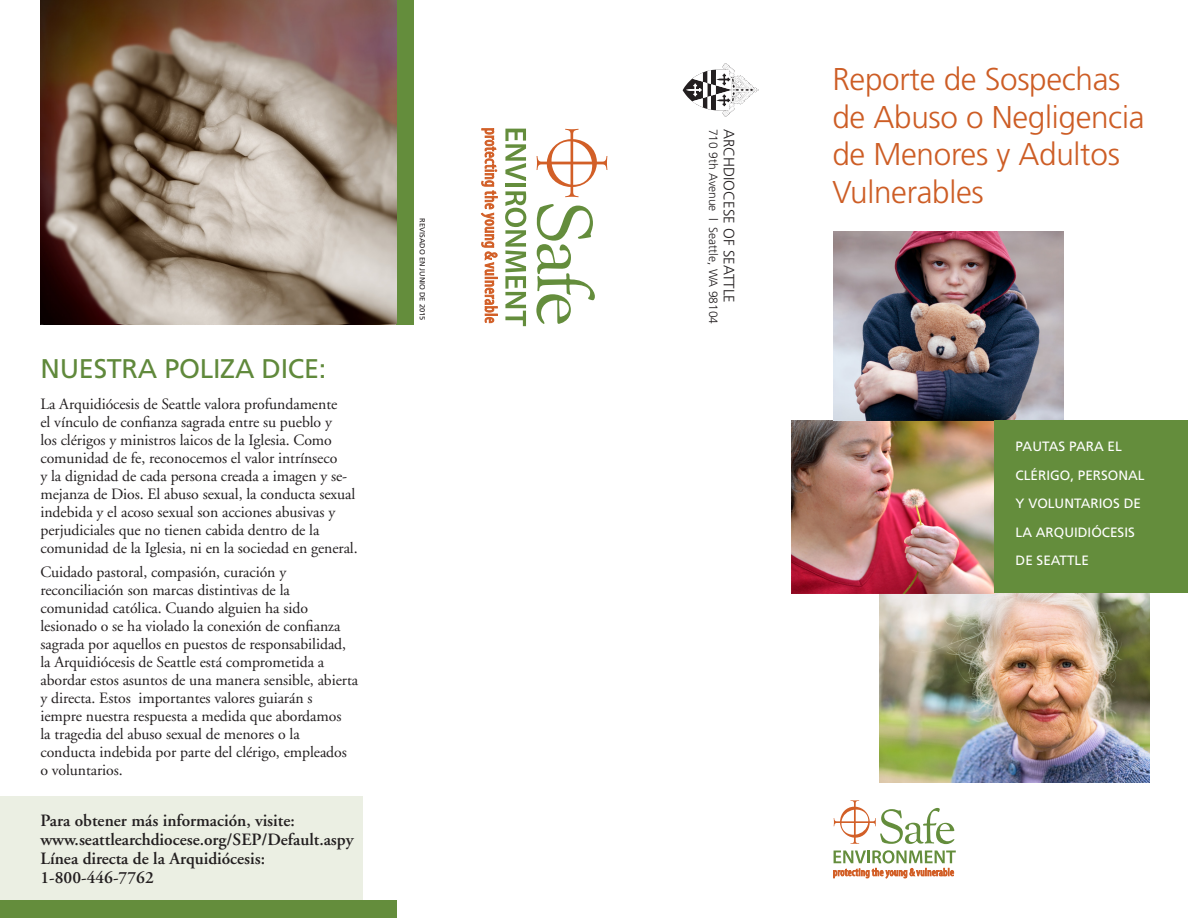
<style>
.page{position:relative;width:1188px;height:918px;background:#fff}
.page>*{position:absolute;margin:0;border:0;box-sizing:border-box;transform-origin:0 0}
.t1{font:300 31.5px/37.5px "Frutiger";letter-spacing:-.01em;color:#cd5d25}
.t2{font:27px "Frutiger";letter-spacing:-.01em;color:#60893b}
.t3{font:600 17.25px/18.8px "Adobe Garamond";color:#231f20}
.t4{font:15.75px/18px "Adobe Garamond";letter-spacing:-.005em;color:#231f20}
.t5{font:300 15px "Frutiger";color:#231f20}
.t6{font:13.5px/28.5px "Frutiger";color:#fff}
.t7{font:300 12px "Frutiger";color:#231f20}
.t8{font:7.5px "Frutiger";color:#231f20}
</style>
<div class="page">
<div style="left:0;top:796px;width:363px;height:105px;background:#ebefe3"></div>
<img style="left:879px;top:593px;width:270px;height:189px">
<img style="left:792px;top:420px;width:203px;height:173px">
<img style="left:834px;top:231px;width:230px;height:189px">
<div style="left:995px;top:420px;width:193px;height:173px;background:#648d3c"></div>
<div style="left:0;top:901px;width:396px;height:17px;background:#648d3c"></div>
<div style="left:396px;top:0;width:18px;height:325px;background:#648d3c"></div>
<svg style="left:834px;top:800px;width:120px;height:44px"></svg>
<svg style="left:833px;top:850px;width:123px;height:28px"></svg>
<svg style="left:537px;top:129px;width:70px;height:68px"></svg>
<svg style="left:536px;top:204px;width:59px;height:120px"></svg>
<svg style="left:505px;top:129px;width:21px;height:52px"></svg>
<hr style="left:505px;top:183px;width:21px;height:4px;background:#648d3c">
<svg style="left:505px;top:191px;width:21px;height:135px"></svg>
<svg style="left:481px;top:128px;width:16px;height:195px"></svg>
<img style="left:40px;top:0;width:356px;height:323px">
<svg style="left:683px;top:63px;width:76px;height:54px"></svg>
<p class="t2" style="left:40px;top:353px;width:287px">NUESTRA POLIZA DICE:</p>
<p class="t4" style="left:40px;top:395px;width:319px">La Arquidiócesis de Seattle valora profundamente<br>el vínculo de confianza sagrada entre su pueblo y<br>los clérigos y ministros laicos de la Iglesia. Como comunidad de fe, reconocemos el valor intrínseco<br>y la dignidad de cada persona creada a imagen y se&shy;mejanza de Dios. El abuso sexual, la conducta sexual indebida y el acoso sexual son acciones abusivas y perjudiciales que no tienen cabida dentro de la comunidad de la Iglesia, ni en la sociedad en general.</p>
<p class="t4" style="left:40px;top:564px;width:319px">Cuidado pastoral, compasión, curación y reconciliación son marcas distintivas de la comunidad católica. Cuando alguien ha sido lesionado o se ha violado la conexión de confianza sagrada por aquellos en puestos de responsabilidad, la Arquidiócesis de Seattle está comprometida a abordar estos asuntos de una manera sensible, abierta y directa. Estos importantes valores guiarán s<br>iempre nuestra respuesta a medida que abordamos<br>la tragedia del abuso sexual de menores o la conducta indebida por parte del clérigo, empleados o voluntarios.</p>
<p class="t3" style="left:40px;top:812px;width:315px">Para obtener más información, visite: www.seattlearchdiocese.org/SEP/Default.aspy Línea directa de la Arquidiócesis:<br>1-800-446-7762</p>
<p class="t8" style="left:427px;top:218px;width:104px;rotate:90deg">REVISADO EN JUNIO DE 2015</p>
<p class="t7" style="left:720px;top:129px;width:197px;rotate:90deg">710 9th Avenue | Seattle, WA 98104</p>
<p class="t5" style="left:737px;top:129px;width:176px;rotate:90deg">ARCHDIOCESE OF SEATTLE</p>
<p class="t1" style="left:832px;top:61px;width:314px">Reporte de Sospechas de Abuso o Negligencia de Menores y Adultos<br>Vulnerables</p>
<p class="t6" style="left:1016px;top:432px;width:131px">PAUTAS PARA EL<br>CLÉRIGO, PERSONAL<br>Y VOLUNTARIOS DE<br>LA ARQUIDIÓCESIS<br>DE SEATTLE</p>
</div>
